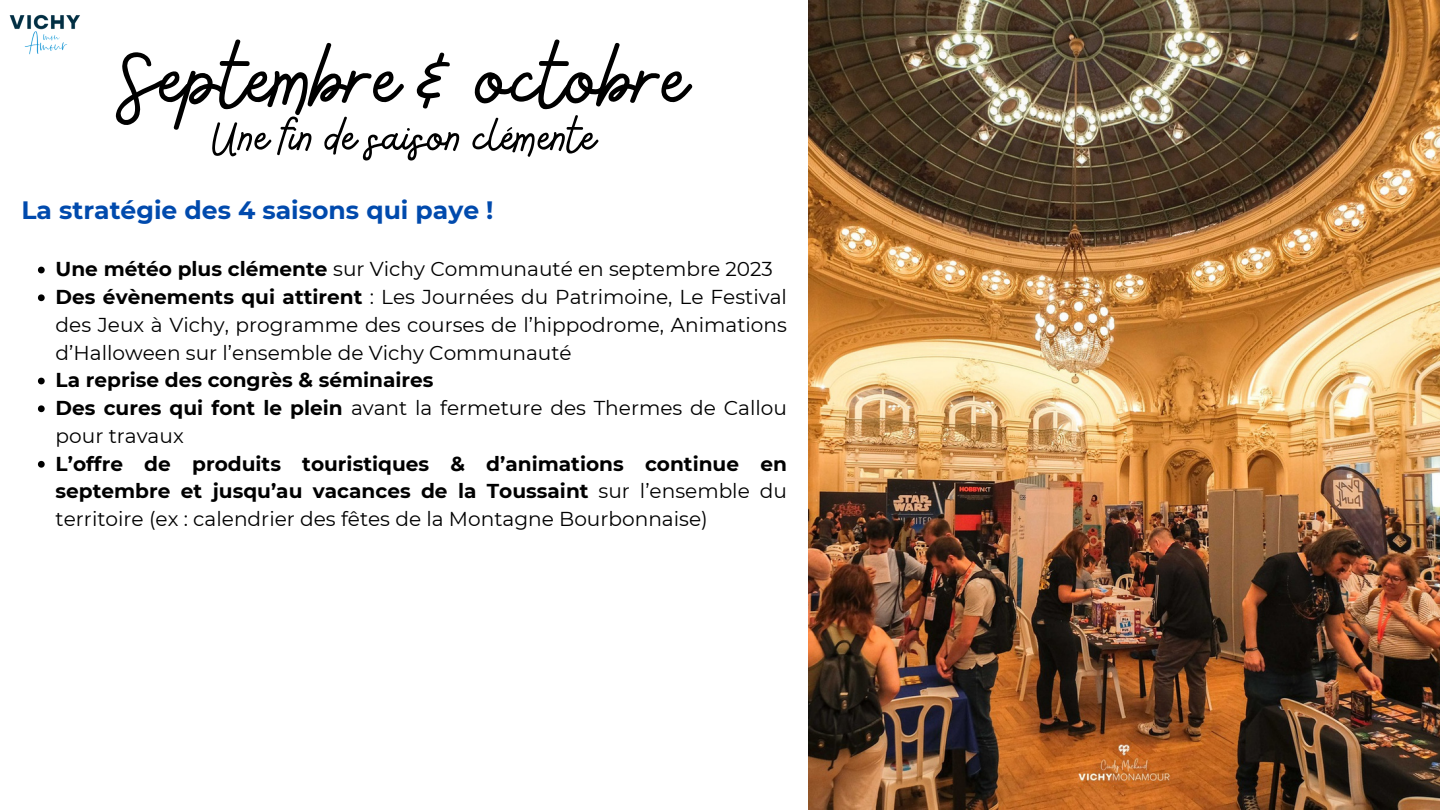
<style>
.page{position:relative;width:1440px;height:810px;background:#fff}
.page>*{position:absolute;margin:0;border:0;box-sizing:border-box;transform-origin:0 0}
.t1{font:95.7px "Bellaboo";color:#000}
.t2{font:52.7px "Bellaboo";color:#000}
.t3{font:700 25.1px "Montserrat";color:#004aad}
.t4{font:20.1px/27.8px "Montserrat";color:#000;text-align:justify}
.t5{font:700 20.1px/27.8px "Montserrat";color:#000;text-align:justify}
.s1{font-weight:700}
.s2{font-weight:400}
</style>
<div class="page">
<img style="left:808px;top:0;width:632px;height:810px">
<img style="left:9px;top:14px;width:71px;height:41px">
<svg style="left:38px;top:267px;width:7px;height:6px"></svg>
<svg style="left:38px;top:294px;width:7px;height:7px"></svg>
<svg style="left:38px;top:378px;width:7px;height:6px"></svg>
<svg style="left:38px;top:405px;width:7px;height:7px"></svg>
<svg style="left:38px;top:461px;width:7px;height:7px"></svg>
<p class="t1" style="left:121px;top:18px;width:568px">Septembre &amp; octobre</p>
<p class="t2" style="left:213px;top:103px;width:385px">Une fin de saison clémente</p>
<p class="t3" style="left:21px;top:194px;width:474px">La stratégie des 4 saisons qui paye !</p>
<p class="t4" style="left:56px;top:255px;width:719px"><span class="s1">Une météo plus clémente</span> sur Vichy Communauté en septembre 2023</p>
<p class="t4" style="left:56px;top:283px;width:733px"><span class="s1">Des évènements qui attirent</span> : Les Journées du Patrimoine, Le Festival des Jeux à Vichy, programme des courses de l’hippodrome, Animations d’Halloween sur l’ensemble de Vichy Communauté</p>
<p class="t5" style="left:56px;top:366px;width:379px">La reprise des congrès &amp; séminaires</p>
<p class="t4" style="left:56px;top:394px;width:733px"><span class="s1">Des cures qui font le plein</span> avant la fermeture des Thermes de Callou pour travaux</p>
<p class="t5" style="left:56px;top:450px;width:733px">L’offre de produits touristiques &amp; d’animations continue en septembre et jusqu’au vacances de la Toussaint <span class="s2">sur l’ensemble du territoire (ex : calendrier des fêtes de la Montagne Bourbonnaise)</span></p>
</div>
